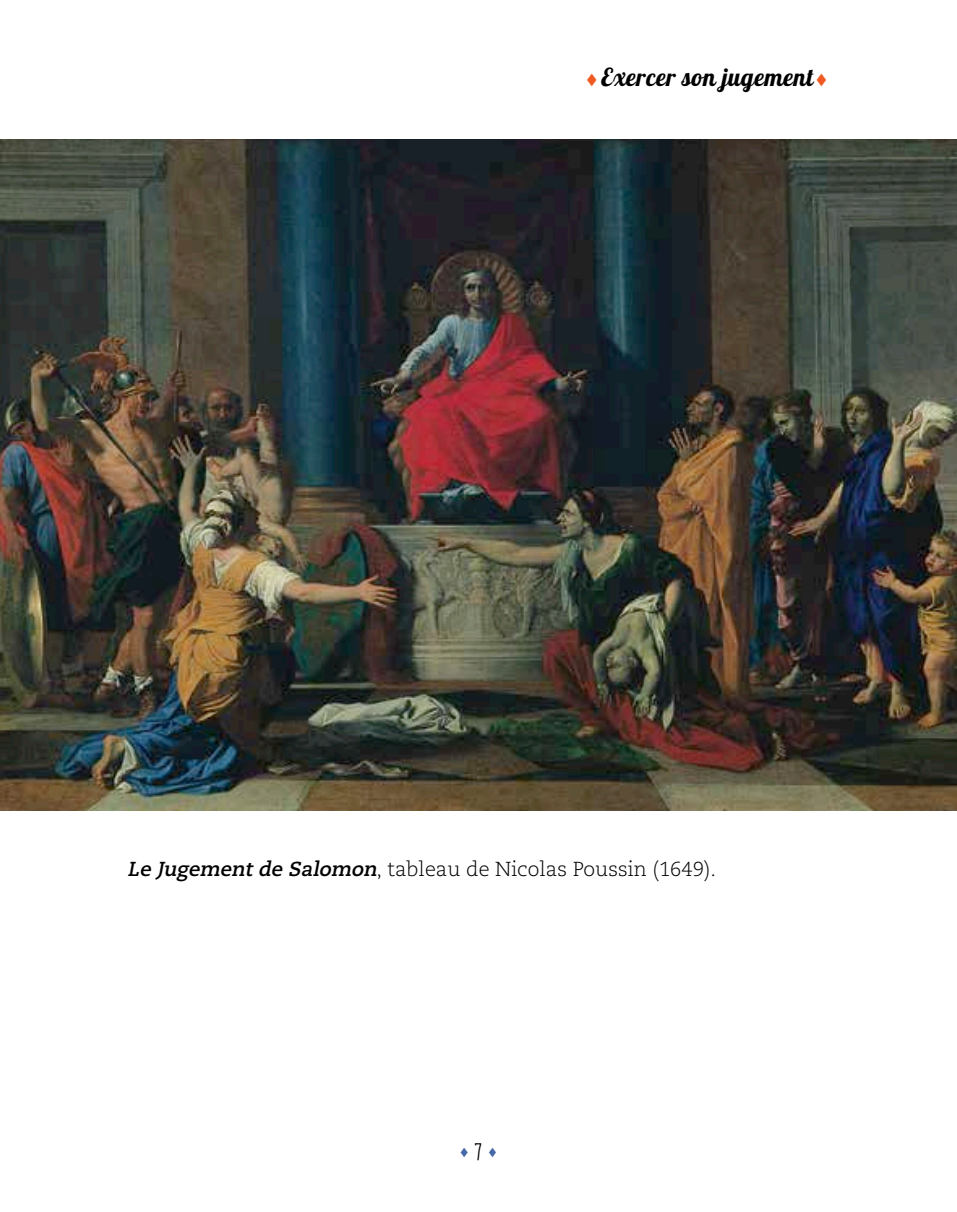
<style>
.page{position:relative;width:957px;height:1212px;background:#fff}
.page>*{position:absolute;margin:0;border:0;box-sizing:border-box;transform-origin:0 0}
.t1{font:500 29.25px "ENYO Serif";color:#000}
.t2{font:24.75px "Lobster 1.4";letter-spacing:.04em;color:#000}
.t3{font:300 20.25px "Caecilia LT Std";color:#000}
.s1{color:#f05a22}
.s2{font-weight:700;font-style:italic}
.s3{color:#4668a8}
</style>
<div class="page">
<img style="left:0;top:139px;width:957px;height:671px">
<p class="t2" style="left:584px;top:61px;width:247px"><span class="s1">♦</span>Exercer son jugement<span class="s1">♦</span></p>
<p class="t3" style="left:128px;top:857px;width:590px"><span class="s2">Le Jugement de Salomon</span>, tableau de Nicolas Poussin (1649).</p>
<h1 class="t1" style="left:458px;top:1134px;width:41px"><span class="s3">♦</span>7<span class="s3">♦</span></h1>
</div>
